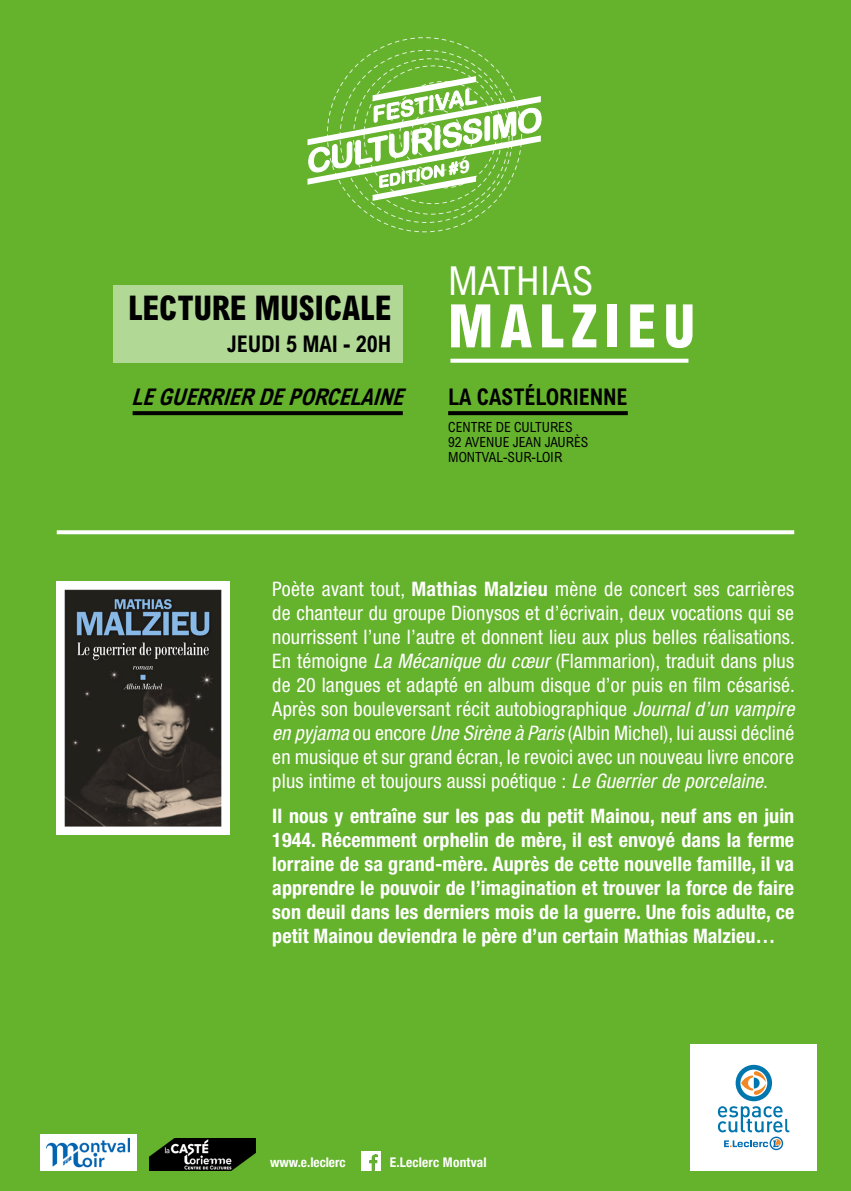
<style>
.page{position:relative;width:851px;height:1191px;background:#fff}
.page>*{position:absolute;margin:0;border:0;box-sizing:border-box;transform-origin:0 0}
.v6-NOM_simple{font:800 condensed 60px "Arial";letter-spacing:.12em;color:#fff;scale:.96 1}
.v5-PRENOM_simple{font:condensed 40px "Arial";color:#fff;scale:.96 1}
.v1-LECTURE{font:800 condensed 34px "Arial";color:#000;scale:.96 1}
.v3-TITRE_œuvre{font:italic 700 condensed 23px "Arial";color:#000;scale:.96 1}
.v7-LIEU{font:700 condensed 23px "Arial";letter-spacing:-.005em;color:#000;scale:.96 1}
.v2-DATE_et_HEURE{font:700 condensed 23px "Arial";letter-spacing:-.005em;color:#000;scale:.96 1}
.v-TXT_bio{font:condensed 20px/24px "Helvetica Neue LT Std";letter-spacing:.01em;color:#fff;text-align:justify}
.v-TXT_bio_GRAS{font:700 condensed 20px/24px "Helvetica Neue LT Std";letter-spacing:.005em;color:#fff;text-align:justify}
.v8-ADRESSE{font:condensed 14px/15.2px "Arial";color:#000;scale:.96 1}
.t1{font:700 condensed 13.4px "Helvetica Neue";letter-spacing:.015em;color:#fff}
.s1{font-weight:700}
.s2{font-style:italic}
</style>
<div class="page">
<div style="left:0;top:0;width:850px;height:1191px;background:#65b22d"></div>
<img style="left:57px;top:581px;width:173px;height:253px">
<svg style="left:57px;top:530px;width:737px;height:4px;background:#f4f9f0"></svg>
<div style="left:113px;top:285px;width:290px;height:77px;background:#b1d895"></div>
<svg style="left:133px;top:411px;width:270px;height:4px"></svg>
<svg style="left:450px;top:359px;width:238px;height:4px"></svg>
<svg style="left:448px;top:411px;width:179px;height:4px"></svg>
<div style="left:690px;top:1044px;width:126px;height:126px;background:#fff"></div>
<svg style="left:735px;top:1064px;width:37px;height:37px"></svg>
<svg style="left:740px;top:1069px;width:27px;height:27px"></svg>
<svg style="left:741px;top:1071px;width:24px;height:23px"></svg>
<svg style="left:717px;top:1106px;width:72px;height:44px"></svg>
<img style="left:361px;top:1151px;width:19px;height:19px">
<div style="left:41px;top:1134px;width:96px;height:36px;background:#fff"></div>
<img style="left:46px;top:1137px;width:84px;height:30px">
<img style="left:149px;top:1139px;width:106px;height:31px">
<svg style="left:307px;top:76px;width:235px;height:125px"></svg>
<p class="v1-LECTURE" style="left:128px;top:287px;width:275px">LECTURE MUSICALE</p>
<p class="v2-DATE_et_HEURE" style="left:227px;top:331px;width:173px">JEUDI 5 MAI - 20H</p>
<p class="v3-TITRE_œuvre" style="left:131px;top:384px;width:292px">LEGUERRIERDEPORCELAINE</p>
<p class="v5-PRENOM_simple" style="left:448px;top:257px;width:152px">MATHIAS</p>
<p class="v6-NOM_simple" style="left:448px;top:290px;width:259px">MALZIEU</p>
<p class="v7-LIEU" style="left:448px;top:384px;width:188px">LA CASTÉLORIENNE</p>
<p class="v8-ADRESSE" style="left:448px;top:419px;width:147px">CENTRE DE CULTURES<br>92 AVENUE JEAN JAURÈS<br>MONTVAL-SUR-LOIR</p>
<p class="v-TXT_bio" style="left:272px;top:576px;width:524px">Poète avant tout, <span class="s1">Mathias Malzieu</span> mène de concert ses carrières de chanteur du groupe Dionysos et d’écrivain, deux vocations qui se nourrissent l’une l’autre et donnent lieu aux plus belles réalisations.<br>En témoigne <span class="s2">La Mécanique du cœur</span> (Flammarion), traduit dans plus de 20 langues et adapté en album disque d’or puis en film césarisé.<br>Après son bouleversant récit autobiographique <span class="s2">Journal d’un vampire en pyjama</span> ou encore <span class="s2">Une Sirène à Paris</span> (Albin Michel), lui aussi décliné en musique et sur grand écran, le revoici avec un nouveau livre encore plus intime et toujours aussi poétique : <span class="s2">Le Guerrier de porcelaine</span>.</p>
<p class="v-TXT_bio_GRAS" style="left:272px;top:803px;width:523px">Il nous y entraîne sur les pas du petit Mainou, neuf ans en juin 1944. Récemment orphelin de mère, il est envoyé dans la ferme lorraine de sa grand-mère. Auprès de cette nouvelle famille, il va apprendre le pouvoir de l’imagination et trouver la force de faire son deuil dans les derniers mois de la guerre. Une fois adulte, ce petit Mainou deviendra le père d’un certain Mathias Malzieu…</p>
<p class="t1" style="left:270px;top:1151px;width:77px">www.e.leclerc</p>
<p class="t1" style="left:390px;top:1151px;width:98px">E.Leclerc Montval</p>
</div>
